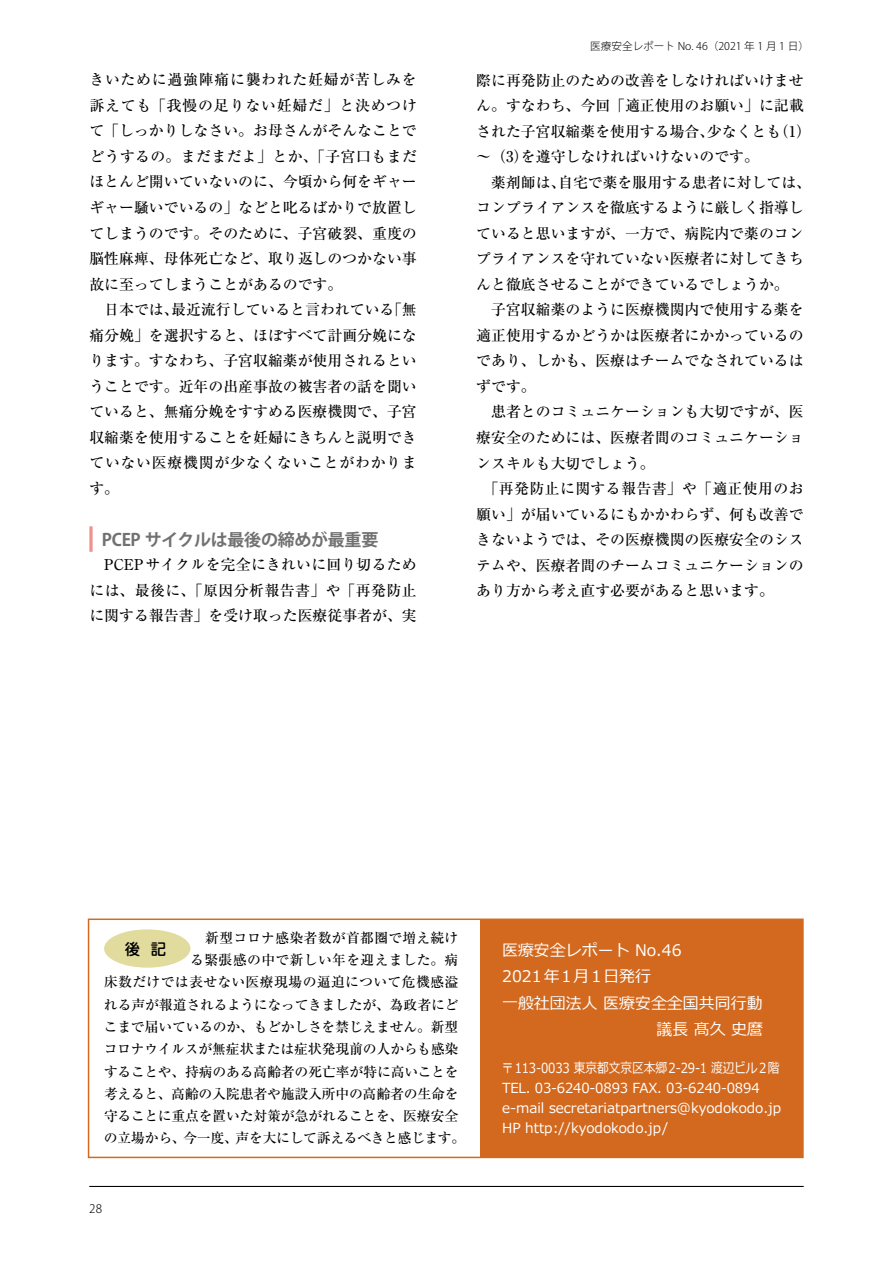
<style>
.page{position:relative;width:893px;height:1263px;background:#fff}
.page>*{position:absolute;margin:0;border:0;box-sizing:border-box;transform-origin:0 0}
.t1{font:700 16.95px "Koz Go Pr 6 N";letter-spacing:-.02em;color:#727171}
.t2{font:15.9px "Meiryo";color:#fff}
.t3{font:15.9px "Meiryo";letter-spacing:.06em;color:#fff}
.t4{font:500 15.75px "Jun 34 Pro";color:#000}
.t5{font:500 14.85px/25.5px "Ryumin Pr 6 N";color:#000;text-align:justify}
.t6{font:500 14.85px "Ryumin Pr 6 N";letter-spacing:.025em;color:#000}
.t7{font:500 13.8px "Ryumin Pr 6 N";letter-spacing:-.01em;color:#000}
.t8{font:13.8px/20.2px "Meiryo";color:#fff;scale:.85 1}
.t9{font:500 13.8px "Ryumin Pr 6 N";letter-spacing:.025em;color:#000}
.t10{font:500 13.8px "Ryumin Pr 6 N";letter-spacing:.02em;color:#000}
.t11{font:300 11.7px "Koz Go Pro";color:#000}
.t12{font:300 10.65px "Koz Go Pro";color:#000}
</style>
<div class="page">
<hr style="left:89px;top:1186px;width:715px;height:1px;background:#000">
<svg style="left:89px;top:526px;width:4px;height:26px"></svg>
<svg style="left:87px;top:918px;width:717px;height:241px"></svg>
<div style="left:480px;top:920px;width:322px;height:237px;background:#d2691e"></div>
<div style="left:104px;top:929px;width:86px;height:39px;background:#e1db9d;border-radius:50%"></div>
<p class="t5" style="left:89px;top:66px;width:329px">きいために過強陣痛に襲われた妊婦が苦しみを訴えても「我慢の足りない妊婦だ」と決めつけて「しっかりしなさい。お母さんがそんなことでどうするの。まだまだよ」とか、「子宮口もまだほとんど開いていないのに、今頃から何をギャーギャー騒いでいるの」などと叱るばかりで放置してしまうのです。そのために、子宮破裂、重度の脳性麻痺、母体死亡など、取り返しのつかない事故に至ってしまうことがあるのです。</p>
<p class="t5" style="left:89px;top:296px;width:329px;text-indent:15px">日本では、最近流行していると言われている「無痛分娩」を選択すると、ほぼすべて計画分娩になります。すなわち、子宮収縮薬が使用されるということです。近年の出産事故の被害者の話を聞いていると、無痛分娩をすすめる医療機関で、子宮収縮薬を使用することを妊婦にきちんと説明できていない医療機関が少なくないことがわかります。</p>
<p class="t1" style="left:102px;top:530px;width:278px">PCEP サイクルは最後の締めが最重要</p>
<p class="t5" style="left:89px;top:551px;width:329px;text-indent:15px">PCEPサイクルを完全にきれいに回り切るためには、最後に、「原因分析報告書」や「再発防止に関する報告書」を受け取った医療従事者が、実</p>
<p class="t12" style="left:590px;top:39px;width:220px">医療安全レポート No. 46（2021 年 1 月 1 日）</p>
<p class="t5" style="left:476px;top:67px;width:336px;text-align:left">際に再発防止のための改善をしなければいけません。すなわち、今回「適正使用のお願い」に記載された子宮収縮薬を使用する場合、少なくとも（1）～（3）を遵守しなければいけないのです。</p>
<p class="t5" style="left:476px;top:169px;width:336px;text-align:left;text-indent:15px">薬剤師は、自宅で薬を服用する患者に対しては、コンプライアンスを徹底するように厳しく指導していると思いますが、一方で、病院内で薬のコンプライアンスを守れていない医療者に対してきちんと徹底させることができているでしょうか。</p>
<p class="t5" style="left:476px;top:296px;width:329px;text-indent:15px">子宮収縮薬のように医療機関内で使用する薬を適正使用するかどうかは医療者にかかっているのであり、しかも、医療はチームでなされているはずです。</p>
<p class="t5" style="left:491px;top:398px;width:314px">患者とのコミュニケーションも大切ですが、医</p>
<p class="t5" style="left:476px;top:424px;width:329px">療安全のためには、医療者間のコミュニケーショ</p>
<p class="t5" style="left:476px;top:450px;width:180px">ンスキルも大切でしょう。</p>
<p class="t6" style="left:484px;top:477px;width:321px">「再発防止に関する報告書」や「適正使用のお</p>
<p class="t5" style="left:476px;top:501px;width:329px">願い」が届いているにもかかわらず、何も改善で</p>
<p class="t5" style="left:476px;top:526px;width:329px">きないようでは、その医療機関の医療安全のシス</p>
<p class="t5" style="left:476px;top:552px;width:329px">テムや、医療者間のチームコミュニケーションの</p>
<p class="t5" style="left:476px;top:577px;width:299px">あり方から考え直す必要があると思います。</p>
<p class="t10" style="left:205px;top:926px;width:255px">新型コロナ感染者数が首都圏で増え続け</p>
<p class="t9" style="left:190px;top:949px;width:270px">る緊張感の中で新しい年を迎えました。病</p>
<p class="t9" style="left:104px;top:971px;width:356px">床数だけでは表せない医療現場の逼迫について危機感溢</p>
<p class="t7" style="left:104px;top:993px;width:356px">れる声が報道されるようになってきましたが、為政者にど</p>
<p class="t7" style="left:104px;top:1016px;width:356px">こまで届いているのか、もどかしさを禁じえません。新型</p>
<p class="t7" style="left:104px;top:1038px;width:356px">コロナウイルスが無症状または症状発現前の人からも感染</p>
<p class="t7" style="left:104px;top:1060px;width:356px">することや、持病のある高齢者の死亡率が特に高いことを</p>
<p class="t7" style="left:104px;top:1083px;width:356px">考えると、高齢の入院患者や施設入所中の高齢者の生命を</p>
<p class="t7" style="left:104px;top:1105px;width:356px">守ることに重点を置いた対策が急がれることを、医療安全</p>
<p class="t7" style="left:104px;top:1127px;width:363px">の立場から、今一度、声を大にして訴えるべきと感じます。</p>
<p class="t4" style="left:124px;top:936px;width:43px">後 記</p>
<p class="t11" style="left:89px;top:1201px;width:26px">28　</p>
<p class="t2" style="left:502px;top:939px;width:181px">医療安全レポート No.46</p>
<p class="t3" style="left:502px;top:965px;width:151px">2021年1月1日発行</p>
<p class="t2" style="left:502px;top:992px;width:262px">一般社団法人 医療安全全国共同行動</p>
<p class="t2" style="left:657px;top:1018px;width:108px">議長 髙久 史麿</p>
<p class="t8" style="left:502px;top:1058px;width:330px">〒113-0033 東京都文京区本郷2-29-1 渡辺ビル2階TEL. 03-6240-0893 FAX. 03-6240-0894 e-mail secretariatpartners@kyodokodo.jp HP http://kyodokodo.jp/</p>
</div>
